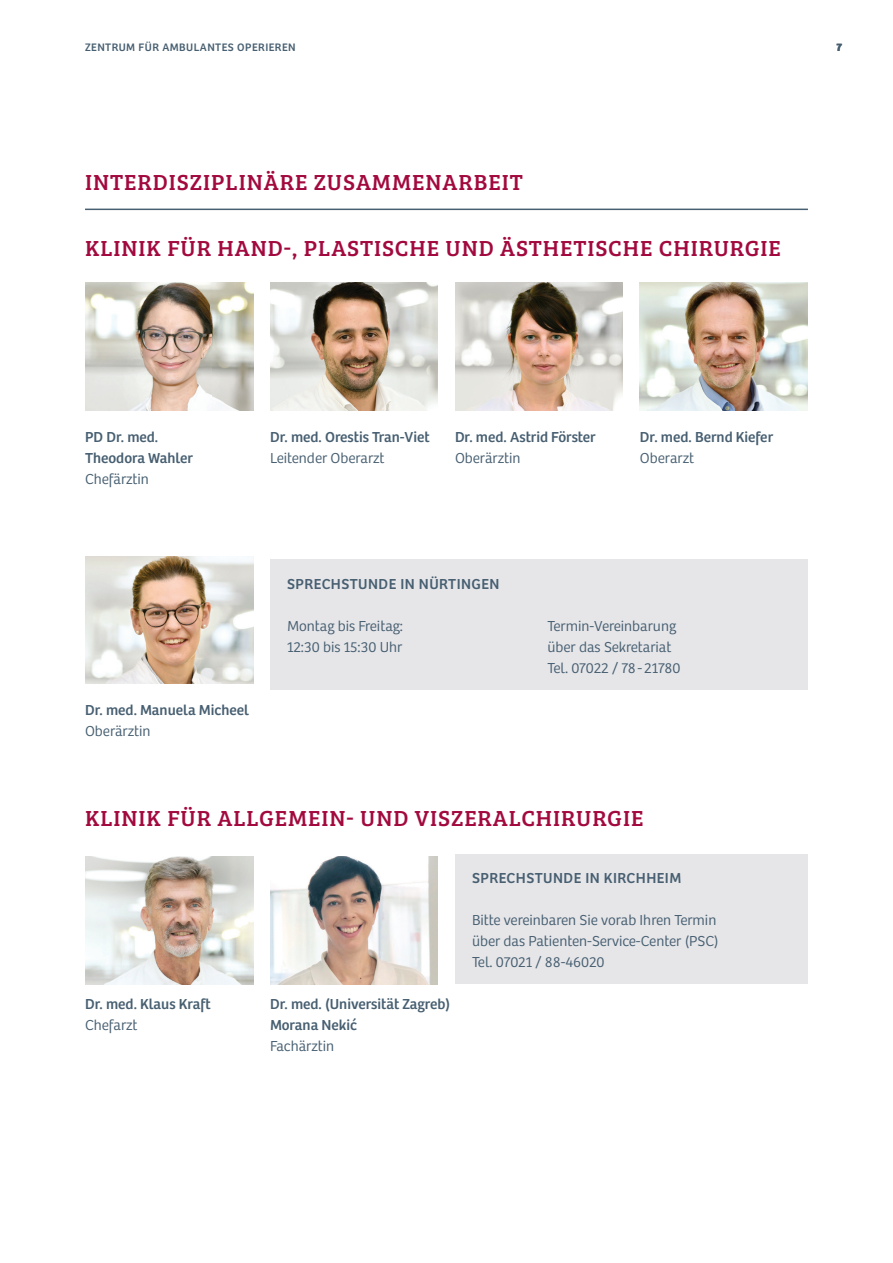
<style>
.page{position:relative;width:893px;height:1263px;background:#fff}
.page>*{position:absolute;margin:0;border:0;box-sizing:border-box;transform-origin:0 0}
.t1{font:22.5px "Bree Serif";letter-spacing:.04em;color:#a2093e}
.t2{font:15px/21px "Bree Light MK";color:#475f71}
.t3{font:15px/21px "Bree Regular MK";color:#475f71}
.t4{font:15px "Bree Regular MK";letter-spacing:.03em;color:#475f71}
.t5{font:300 15px/21px "Bree";color:#475f71}
.t6{font:11.25px "Bree Regular MK";letter-spacing:.04em;color:#475f71}
.t7{font:11.25px "Bree Bold MK";color:#475f71}
</style>
<div class="page">
<hr style="left:85px;top:209px;width:723px;height:1px;background:#475f71">
<img style="left:85px;top:283px;width:168px;height:127px">
<img style="left:455px;top:283px;width:168px;height:127px">
<img style="left:640px;top:283px;width:168px;height:127px">
<img style="left:270px;top:283px;width:168px;height:127px">
<div style="left:270px;top:559px;width:538px;height:131px;background:#e6e6e9"></div>
<img style="left:85px;top:556px;width:168px;height:128px">
<img style="left:85px;top:856px;width:168px;height:128px">
<img style="left:270px;top:856px;width:168px;height:128px">
<div style="left:455px;top:854px;width:353px;height:130px;background:#e6e6e9"></div>
<p class="t6" style="left:85px;top:40px;width:212px">ZENTRUM FÜR AMBULANTES OPERIEREN</p>
<p class="t7" style="left:836px;top:40px;width:7px">7</p>
<h1 class="t1" style="left:85px;top:165px;width:439px">INTERDISZIPLINÄRE ZUSAMMENARBEIT</h1>
<h1 class="t1" style="left:85px;top:232px;width:697px">KLINIK FÜR HAND-, PLASTISCHE UND ÄSTHETISCHE CHIRURGIE</h1>
<p class="t3" style="left:85px;top:426px;width:109px">PD Dr. med.<br>Theodora Wahler</p>
<p class="t2" style="left:85px;top:468px;width:65px">Chefärztin</p>
<p class="t3" style="left:270px;top:426px;width:161px">Dr. med. Orestis Tran-Viet</p>
<p class="t2" style="left:270px;top:447px;width:116px">Leitender Oberarzt</p>
<p class="t3" style="left:455px;top:426px;width:142px">Dr. med. Astrid Förster</p>
<p class="t2" style="left:455px;top:447px;width:67px">Oberärztin</p>
<p class="t3" style="left:640px;top:426px;width:135px">Dr. med. Bernd Kiefer</p>
<p class="t2" style="left:640px;top:447px;width:56px">Oberarzt</p>
<p class="t3" style="left:85px;top:699px;width:165px">Dr. med. Manuela Micheel</p>
<p class="t2" style="left:85px;top:720px;width:67px">Oberärztin</p>
<p class="t4" style="left:287px;top:575px;width:214px">SPRECHSTUNDE IN NÜRTINGEN</p>
<p class="t5" style="left:287px;top:615px;width:118px">Montag bis Freitag:<br>12:30 bis 15:30 Uhr</p>
<p class="t2" style="left:547px;top:615px;width:134px">Termin-Vereinbarung über das Sekretariat<br>Tel. 07022 / 78 - 21780</p>
<h1 class="t1" style="left:85px;top:801px;width:560px">KLINIK FÜR ALLGEMEIN- UND VISZERALCHIRURGIE</h1>
<p class="t3" style="left:85px;top:993px;width:127px">Dr. med. Klaus Kraft</p>
<p class="t2" style="left:85px;top:1014px;width:54px">Chefarzt</p>
<p class="t3" style="left:270px;top:993px;width:182px">Dr. med. (Universität Zagreb)<br>Morana Nekić</p>
<p class="t2" style="left:270px;top:1035px;width:66px">Fachärztin</p>
<p class="t4" style="left:472px;top:869px;width:211px">SPRECHSTUNDE IN KIRCHHEIM</p>
<p class="t2" style="left:472px;top:909px;width:248px">Bitte vereinbaren Sie vorab Ihren Termin über das Patienten-Service-Center (PSC)<br>Tel. 07021 / 88-46020</p>
</div>
